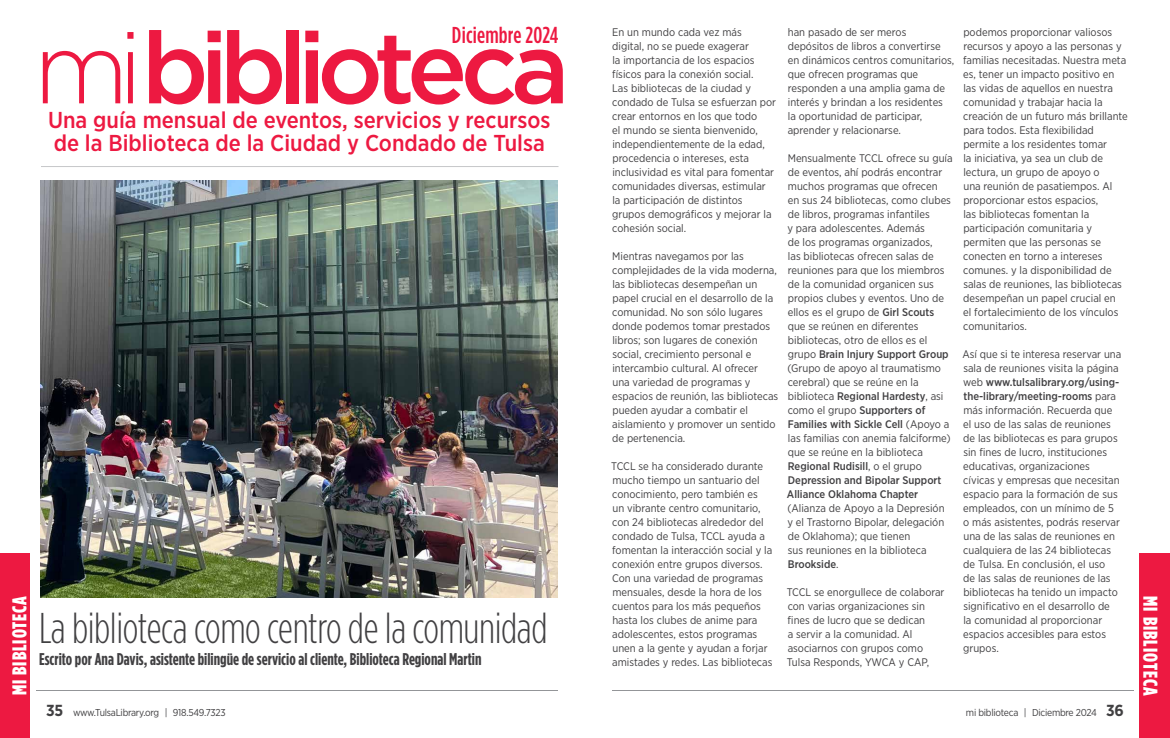
<style>
.page{position:relative;width:1170px;height:738px;background:#fff}
.page>*{position:absolute;margin:0;border:0;box-sizing:border-box;transform-origin:0 0}
.t1{font:500 100.4px "Gotham";letter-spacing:-.09em;color:#ed1941}
.t2{font:300 43px "Gotham Condensed";letter-spacing:-.01em;color:#414042}
.t3{font:500 23px/23px "Gotham Narrow";color:#ed1941}
.t4{font:500 23px "Gotham Condensed";letter-spacing:.01em;color:#ed1941}
.t5{font:900 20px "Gotham Condensed";letter-spacing:.05em;color:#fff}
.t6{font:700 17px "Gotham Condensed";color:#414042}
.t7{font:11px/14px "Gotham Narrow";color:#414042}
.t8{font:10px "Gotham Narrow";letter-spacing:-.025em;color:#414042}
.s1{font-weight:500}
.s2{font-weight:300}
.s3{font-weight:700;font-size:16px}
</style>
<div class="page">
<hr style="left:36px;top:690px;width:522px;height:1px;background:#939598">
<div style="left:0;top:554px;width:30px;height:184px;background:#ed1941"></div>
<div style="left:1139px;top:554px;width:31px;height:184px;background:#ed1941"></div>
<hr style="left:612px;top:690px;width:522px;height:1px;background:#939598">
<hr style="left:41px;top:166px;width:517px;height:1px;background:#c7c8ca">
<img style="left:40px;top:181px;width:518px;height:417px">
<h3 class="t4" style="left:452px;top:22px;width:108px">Diciembre 2024</h3>
<p class="t7" style="left:612px;top:25px;width:165px">En un mundo cada vez más digital, no se puede exagerar<br>la importancia de los espacios físicos para la conexión social.<br>Las bibliotecas de la ciudad y condado de Tulsa se esfuerzan por crear entornos en los que todo<br>el mundo se sienta bienvenido, independientemente de la edad, procedencia o intereses, esta inclusividad es vital para fomentar comunidades diversas, estimular la participación de distintos grupos demográficos y mejorar la cohesión social.</p>
<p class="t7" style="left:612px;top:249px;width:168px">Mientras navegamos por las complejidades de la vida moderna, las bibliotecas desempeñan un papel crucial en el desarrollo de la comunidad. No son sólo lugares donde podemos tomar prestados libros; son lugares de conexión social, crecimiento personal e intercambio cultural. Al ofrecer<br>una variedad de programas y espacios de reunión, las bibliotecas pueden ayudar a combatir el aislamiento y promover un sentido de pertenencia.</p>
<p class="t7" style="left:611px;top:459px;width:163px">TCCL se ha considerado durante mucho tiempo un santuario del conocimiento, pero también es<br>un vibrante centro comunitario, con 24 bibliotecas alrededor del condado de Tulsa, TCCL ayuda a fomentan la interacción social y la conexión entre grupos diversos.<br>Con una variedad de programas mensuales, desde la hora de los cuentos para los más pequeños hasta los clubes de anime para adolescentes, estos programas unen a la gente y ayudan a forjar amistades y redes. Las bibliotecas</p>
<p class="t7" style="left:963px;top:25px;width:166px">podemos proporcionar valiosos recursos y apoyo a las personas y familias necesitadas. Nuestra meta es, tener un impacto positivo en las vidas de aquellos en nuestra comunidad y trabajar hacia la creación de un futuro más brillante para todos. Esta flexibilidad permite a los residentes tomar<br>la iniciativa, ya sea un club de lectura, un grupo de apoyo o<br>una reunión de pasatiempos. Al proporcionar estos espacios,<br>las bibliotecas fomentan la participación comunitaria y permiten que las personas se conecten en torno a intereses comunes. y la disponibilidad de salas de reuniones, las bibliotecas desempeñan un papel crucial en<br>el fortalecimiento de los vínculos comunitarios.</p>
<p class="t7" style="left:962px;top:347px;width:160px">Así que si te interesa reservar una sala de reuniones visita la página web <span class="s1">www.tulsalibrary.org/using&shy;the-library/meeting-rooms</span> para más información. Recuerda que el uso de las salas de reuniones de las bibliotecas es para grupos sin fines de lucro, instituciones educativas, organizaciones cívicas y empresas que necesitan espacio para la formación de sus empleados, con un mínimo de 5 o más asistentes, podrás reservar una de las salas de reuniones en cualquiera de las 24 bibliotecas de Tulsa. En conclusión, el uso<br>de las salas de reuniones de las bibliotecas ha tenido un impacto significativo en el desarrollo de<br>la comunidad al proporcionar espacios accesibles para estos grupos.</p>
<p class="t7" style="left:788px;top:25px;width:168px">han pasado de ser meros depósitos de libros a convertirse en dinámicos centros comunitarios, que ofrecen programas que responden a una amplia gama de interés y brindan a los residentes<br>la oportunidad de participar, aprender y relacionarse.</p>
<p class="t7" style="left:787px;top:151px;width:167px">Mensualmente TCCL ofrece su guía de eventos, ahí podrás encontrar muchos programas que ofrecen<br>en sus 24 bibliotecas, como clubes de libros, programas infantiles<br>y para adolescentes. Además<br>de los programas organizados,<br>las bibliotecas ofrecen salas de reuniones para que los miembros de la comunidad organicen sus propios clubes y eventos. Uno de ellos es el grupo de <span class="s1">Girl Scouts </span>que se reúnen en diferentes bibliotecas, otro de ellos es el grupo <span class="s1">Brain Injury Support Group </span>(Grupo de apoyo al traumatismo cerebral) que se reúne en la biblioteca <span class="s1">Regional Hardesty</span>, asi como el grupo <span class="s1">Supporters of<br>Families with Sickle Cell</span> (Apoyo a las familias con anemia falciforme) que se reúne en la biblioteca<br><span class="s1">Regional Rudisill</span>, o el grupo<br><span class="s1">Depression and Bipolar Support<br>Alliance Oklahoma Chapter</span></p>
<p class="t7" style="left:787px;top:501px;width:159px">(Alianza de Apoyo a la Depresión y el Trastorno Bipolar, delegación de Oklahoma); que tienen<br>sus reuniones en la biblioteca<br><span class="s1">Brookside</span>.</p>
<p class="t7" style="left:787px;top:585px;width:159px">TCCL se enorgullece de colaborar con varias organizaciones sin fines de lucro que se dedican<br>a servir a la comunidad. Al asociarnos con grupos como<br>Tulsa Responds, YWCA y CAP,</p>
<h1 class="t1" style="left:34px;top:2px;width:538px"><span class="s2">mi</span>biblioteca</h1>
<h3 class="t3" style="left:48px;top:108px;width:504px">Una guía mensual de eventos, servicios y recursos de la Biblioteca de la Ciudad y Condado de Tulsa</h3>
<h3 class="t5" style="left:8px;top:695px;width:101px;rotate:-90deg">MI BIBLIOTECA</h3>
<h3 class="t5" style="left:1162px;top:596px;width:101px;rotate:90deg">MI BIBLIOTECA</h3>
<h2 class="t2" style="left:39px;top:603px;width:510px">La biblioteca como centro de la comunidad</h2>
<h3 class="t6" style="left:39px;top:649px;width:444px">Escrito por Ana Davis, asistente bilingüe de servicio al cliente, Biblioteca Regional Martin</h3>
<p class="t8" style="left:46px;top:707px;width:181px"><span class="s3">35</span> www.TulsaLibrary.org | 918.549.7323</p>
<p class="t8" style="left:966px;top:707px;width:160px">mi biblioteca | Diciembre 2024 <span class="s3">36</span></p>
</div>
